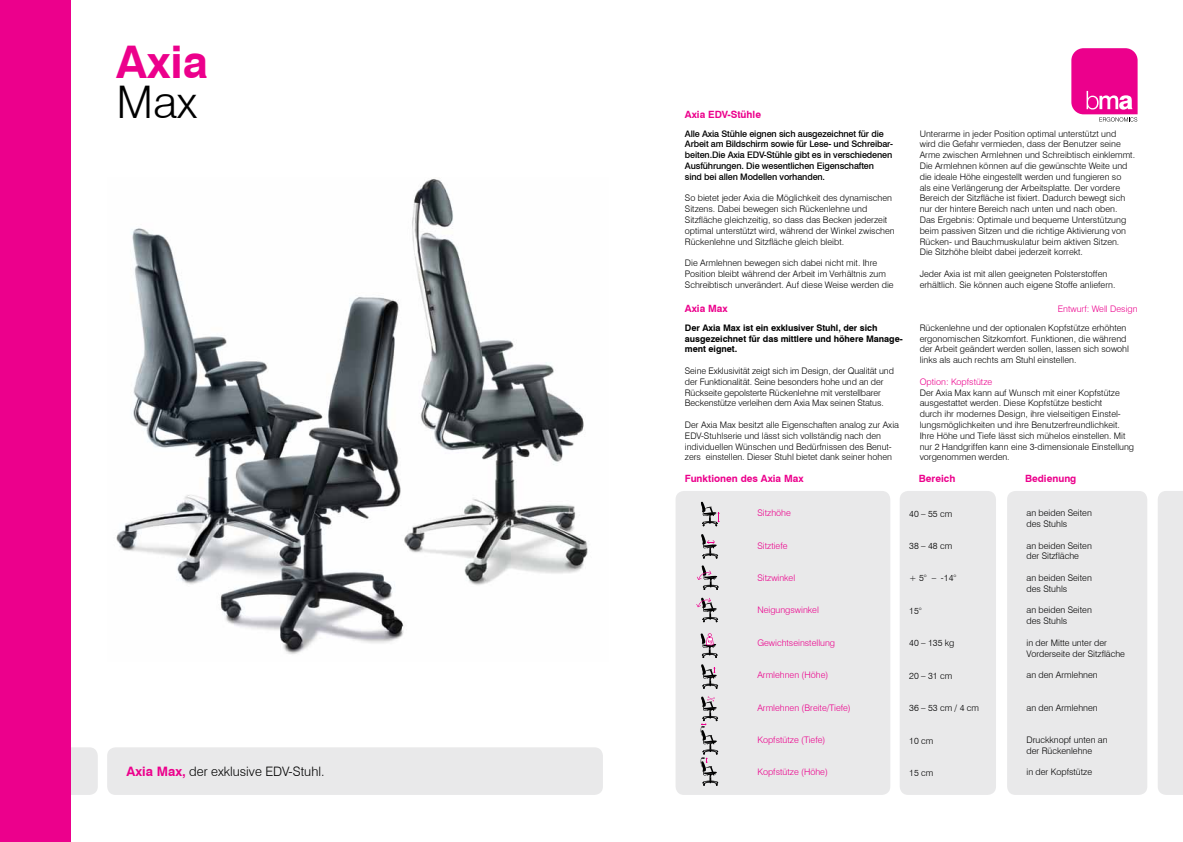
<style>
.page{position:relative;width:1183px;height:842px;background:#fff}
.page>*{position:absolute;margin:0;border:0;box-sizing:border-box;transform-origin:0 0}
.t1{font:700 45px "Swiss 721 BT";color:#ec008c}
.t2{font:300 45px "Swiss 721 BT";color:#000}
.t3{font:300 13px "Swiss 721 BT";color:#000}
.t4{font:700 10px "Swiss 721 BT";color:#ec008c}
.t5{font:300 9px/10.8px "Swiss 721 BT";color:#000}
.t6{font:500 9px/10.8px "Swiss 721 BT";letter-spacing:-.015em;color:#000}
.t7{font:300 9px "Swiss 721 BT";color:#ec008c}
.t8{font:700 9px/10.8px "Swiss 721 BT";letter-spacing:-.005em;color:#000}
.s1{font-weight:700;color:#ec008c}
</style>
<div class="page">
<svg style="left:1071px;top:48px;width:66px;height:74px;background:#ed30a0"></svg>
<div style="left:107px;top:747px;width:495px;height:48px;background:#e9e9ea;border-radius:9px"></div>
<div style="left:60px;top:747px;width:38px;height:48px;background:#e9e9ea;border-radius:9px"></div>
<div style="left:675px;top:491px;width:215px;height:304px;background:#e9e9ea;border-radius:9px"></div>
<div style="left:1158px;top:491px;width:24px;height:304px;background:#e9e9ea"></div>
<div style="left:1006px;top:491px;width:140px;height:304px;background:#e9e9ea;border-radius:9px"></div>
<div style="left:899px;top:491px;width:96px;height:304px;background:#e9e9ea;border-radius:9px"></div>
<svg style="left:701px;top:501px;width:18px;height:25px"></svg>
<svg style="left:701px;top:534px;width:17px;height:25px"></svg>
<svg style="left:697px;top:565px;width:21px;height:25px"></svg>
<svg style="left:701px;top:664px;width:17px;height:25px"></svg>
<svg style="left:700px;top:633px;width:17px;height:25px"></svg>
<svg style="left:696px;top:597px;width:22px;height:25px"></svg>
<svg style="left:700px;top:696px;width:18px;height:90px"></svg>
<div style="left:0;top:0;width:71px;height:842px;background:#ec008c"></div>
<img style="left:116px;top:179px;width:472px;height:475px">
<h1 class="t1" style="left:116px;top:35px;width:93px">Axia</h1>
<h1 class="t2" style="left:116px;top:75px;width:82px">Max</h1>
<h2 class="t3" style="left:127px;top:763px;width:199px"><span class="s1">Axia Max,</span> der exklusive EDV-Stuhl.</h2>
<p class="t4" style="left:684px;top:109px;width:78px">Axia EDV-Stühle</p>
<p class="t6" style="left:684px;top:128px;width:209px">Alle Axia Stühle eignen sich ausgezeichnet für die Arbeit am Bildschirm sowie für Lese- und Schreibar&shy;beiten.Die Axia EDV-Stühle gibt es in verschiedenen Ausführungen. Die wesentlichen Eigenschaften sind bei allen Modellen vorhanden.</p>
<p class="t5" style="left:684px;top:193px;width:211px">So bietet jeder Axia die Möglichkeit des dynamischen Sitzens. Dabei bewegen sich Rückenlehne und Sitzfläche gleichzeitig, so dass das Becken jederzeit optimal unterstützt wird, während der Winkel zwischen Rückenlehne und Sitzfläche gleich bleibt.</p>
<p class="t5" style="left:684px;top:258px;width:210px">Die Armlehnen bewegen sich dabei nicht mit. Ihre<br>Position bleibt während der Arbeit im Verhältnis zum<br>Schreibtisch unverändert. Auf diese Weise werden die</p>
<p class="t4" style="left:684px;top:303px;width:44px">Axia Max</p>
<p class="t8" style="left:684px;top:322px;width:219px">Der Axia Max ist ein exklusiver Stuhl, der sich ausgezeichnet für das mittlere und höhere Manage&shy;ment eignet.</p>
<p class="t5" style="left:684px;top:365px;width:210px">Seine Exklusivität zeigt sich im Design, der Qualität und der Funktionalität. Seine besonders hohe und an der Rückseite gepolsterte Rückenlehne mit verstellbarer Beckenstütze verleihen dem Axia Max seinen Status.</p>
<p class="t5" style="left:684px;top:419px;width:215px">Der Axia Max besitzt alle Eigenschaften analog zur Axia EDV-Stuhlserie und lässt sich vollständig nach den individuellen Wünschen und Bedürfnissen des Benut&shy;zers einstellen. Dieser Stuhl bietet dank seiner hohen</p>
<p class="t5" style="left:919px;top:128px;width:217px">Unterarme in jeder Position optimal unterstützt und<br>wird die Gefahr vermieden, dass der Benutzer seine Arme zwischen Armlehnen und Schreibtisch einklemmt.<br>Die Armlehnen können auf die gewünschte Weite und die ideale Höhe eingestellt werden und fungieren so<br>als eine Verlängerung der Arbeitsplatte. Der vordere Bereich der Sitzfläche ist fixiert. Dadurch bewegt sich nur der hintere Bereich nach unten und nach oben.<br>Das Ergebnis: Optimale und bequeme Unterstützung beim passiven Sitzen und die richtige Aktivierung von Rücken- und Bauchmuskulatur beim aktiven Sitzen.<br>Die Sitzhöhe bleibt dabei jederzeit korrekt.</p>
<p class="t5" style="left:919px;top:268px;width:197px">Jeder Axia ist mit allen geeigneten Polsterstoffen erhältlich. Sie können auch eigene Stoffe anliefern.</p>
<p class="t7" style="left:1057px;top:303px;width:81px">Entwurf: Well Design</p>
<p class="t5" style="left:919px;top:322px;width:211px">Rückenlehne und der optionalen Kopfstütze erhöhten ergonomischen Sitzkomfort. Funktionen, die während der Arbeit geändert werden sollen, lassen sich sowohl links als auch rechts am Stuhl einstellen.</p>
<p class="t7" style="left:919px;top:376px;width:74px">Option: Kopfstütze</p>
<p class="t5" style="left:919px;top:387px;width:216px">Der Axia Max kann auf Wunsch mit einer Kopfstütze ausgestattet werden. Diese Kopfstütze besticht<br>durch ihr modernes Design, ihre vielseitigen Einstel&shy;lungsmöglichkeiten und ihre Benutzerfreundlichkeit.<br>Ihre Höhe und Tiefe lässt sich mühelos einstellen. Mit nur 2 Handgriffen kann eine 3-dimensionale Einstellung vorgenommen werden.</p>
<p class="t4" style="left:684px;top:473px;width:120px">Funktionen des Axia Max</p>
<p class="t7" style="left:757px;top:507px;width:35px">Sitzhöhe</p>
<p class="t7" style="left:757px;top:540px;width:32px">Sitztiefe</p>
<p class="t7" style="left:757px;top:572px;width:39px">Sitzwinkel</p>
<p class="t7" style="left:757px;top:605px;width:63px">Neigungswinkel</p>
<p class="t7" style="left:757px;top:637px;width:79px">Gewichtseinstellung</p>
<p class="t7" style="left:757px;top:669px;width:72px">Armlehnen (Höhe)</p>
<p class="t7" style="left:757px;top:702px;width:95px">Armlehnen (Breite/Tiefe)</p>
<p class="t7" style="left:757px;top:734px;width:69px">Kopfstütze (Tiefe)</p>
<p class="t7" style="left:757px;top:767px;width:72px">Kopfstütze (Höhe)</p>
<p class="t4" style="left:918px;top:473px;width:38px">Bereich</p>
<p class="t4" style="left:1024px;top:473px;width:53px">Bedienung</p>
<p class="t5" style="left:1026px;top:507px;width:67px">an beiden Seiten des Stuhls</p>
<p class="t5" style="left:1026px;top:540px;width:67px">an beiden Seiten der Sitzfläche</p>
<p class="t5" style="left:1026px;top:572px;width:67px">an beiden Seiten des Stuhls</p>
<p class="t5" style="left:1026px;top:605px;width:67px">an beiden Seiten des Stuhls</p>
<p class="t5" style="left:1026px;top:637px;width:100px">in der Mitte unter der<br>Vorderseite der Sitzfläche</p>
<p class="t5" style="left:1026px;top:669px;width:73px">an den Armlehnen</p>
<p class="t5" style="left:1026px;top:702px;width:73px">an den Armlehnen</p>
<p class="t5" style="left:1026px;top:734px;width:82px">Druckknopf unten an der Rückenlehne</p>
<p class="t5" style="left:1026px;top:767px;width:67px">in der Kopfstütze</p>
<p class="t5" style="left:909px;top:508px;width:44px">40 – 55 cm</p>
<p class="t5" style="left:909px;top:540px;width:44px">38 – 48 cm</p>
<p class="t5" style="left:909px;top:573px;width:49px">+ 5° – -14°</p>
<p class="t5" style="left:909px;top:605px;width:14px">15°</p>
<p class="t5" style="left:909px;top:638px;width:47px">40 – 135 kg</p>
<p class="t5" style="left:909px;top:670px;width:44px">20 – 31 cm</p>
<p class="t5" style="left:909px;top:702px;width:71px">36 – 53 cm / 4 cm</p>
<p class="t5" style="left:909px;top:735px;width:26px">10 cm</p>
<p class="t5" style="left:909px;top:767px;width:26px">15 cm</p>
</div>
